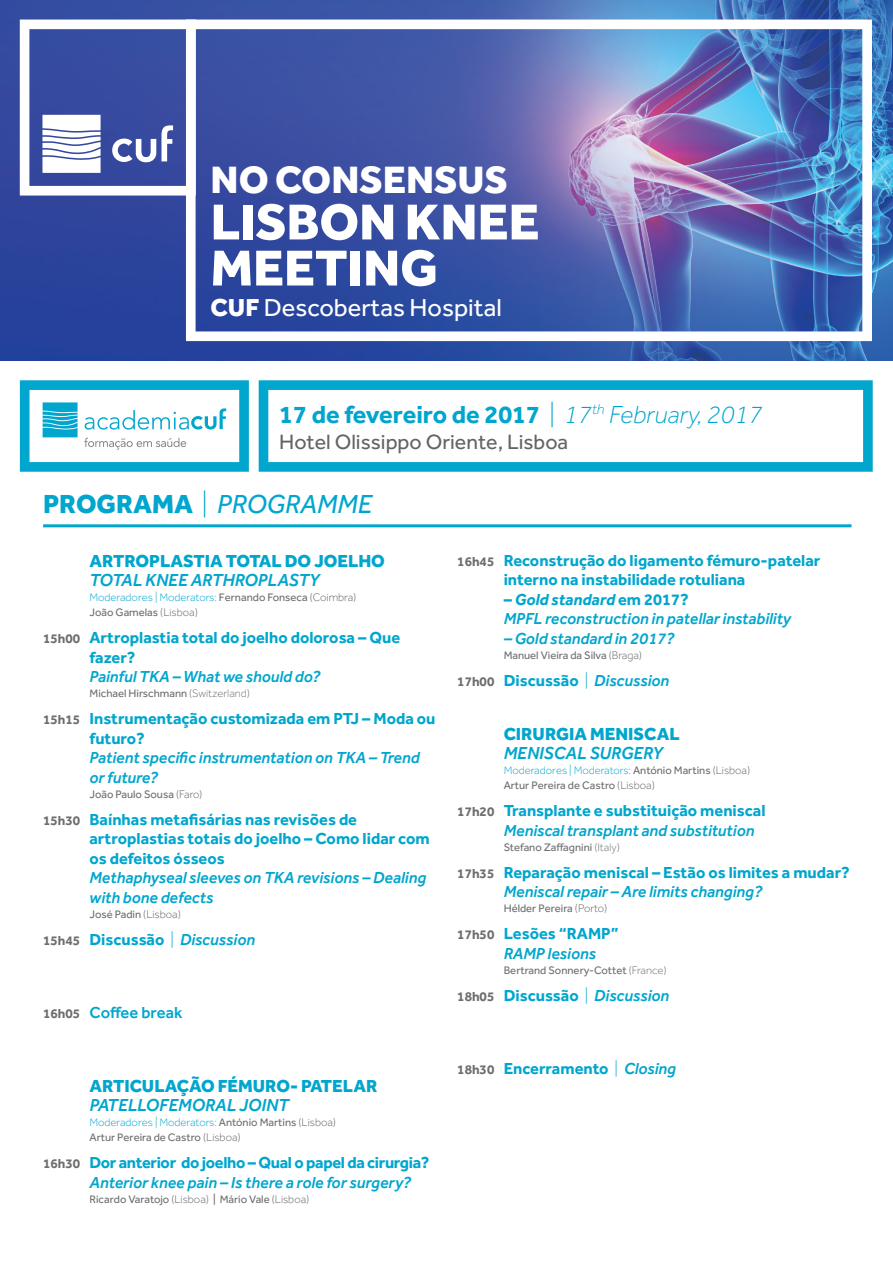
<style>
.page{position:relative;width:893px;height:1263px;background:#fff}
.page>*{position:absolute;margin:0;border:0;box-sizing:border-box;transform-origin:0 0}
.t1{font:800 52.2px/46px "Effra";color:#fff}
.t2{font:800 39.45px "Effra";color:#fff}
.t3{font:italic 27px "Effra";color:#00a6ce}
.t4{font:700 25.5px "Effra";color:#00a6ce}
.t5{font:25.35px "Effra";color:#fff}
.t6{font:21.45px "Effra";color:#636466}
.t7{font:800 18px "Effra";color:#00a6ce}
.t8{font:italic 500 18px "Effra";color:#00a6ce}
.t9{font:700 16.5px/19.5px "Effra";color:#00a6ce}
.t10{font:italic 500 16.5px/19.5px "Effra";color:#00a6ce}
.t11{font:700 16.5px/19.5px "Effra";letter-spacing:-.02em;color:#00a6ce}
.t12{font:500 16.5px "Effra";color:#00a6ce}
.t13{font:11.25px/15px "Effra";color:#6d6e71}
.s1{font-weight:800}
.s2{font-weight:300}
.s3{font-weight:300;font-style:italic}
.s4{font-weight:800;font-style:normal}
.s5{font-weight:300;font-style:normal}
.s6{font-weight:300;color:#00a6ce}
.s7{font-weight:300;font-size:11.4px;color:#636466}
.s8{font-size:13.5px;color:#6d6e71}
.s9{font-weight:700;font-style:normal;font-size:13.5px;color:#6d6e71}
.s10{font-weight:700;font-style:normal}
.s11{font-weight:700;font-size:13.5px;color:#6d6e71}
.s12{font-weight:500;font-style:italic}
.s13{font-weight:700}
</style>
<div class="page">
<img style="left:0;top:0;width:893px;height:361px">
<svg style="left:20px;top:380px;width:229px;height:92px"></svg>
<svg style="left:259px;top:380px;width:614px;height:92px"></svg>
<svg style="left:20px;top:20px;width:166px;height:176px"></svg>
<img style="left:186px;top:20px;width:686px;height:321px">
<hr style="left:43px;top:524px;width:808px;height:3px;background:#00a6ce">
<h2 class="t2" style="left:211px;top:156px;width:299px">NO CONSENSUS</h2>
<h1 class="t1" style="left:211px;top:198px;width:330px">LISBON KNEE<br>MEETING</h1>
<h3 class="t5" style="left:211px;top:292px;width:293px"><span class="s1">CUF</span> Descobertas Hospital</h3>
<h3 class="t4" style="left:279px;top:399px;width:485px">17 de fevereiro de 2017 <span class="s2">|</span> <span class="s3">17</span><sup>th</sup> <span class="s3">February, 2017</span></h3>
<h3 class="t6" style="left:279px;top:429px;width:291px">Hotel Olissippo Oriente, Lisboa</h3>
<h3 class="t3" style="left:43px;top:488px;width:330px"><span class="s4">PROGRAMA</span> <span class="s5">|</span> PROGRAMME</h3>
<h3 class="t7" style="left:89px;top:550px;width:297px">ARTROPLASTIA TOTAL DO JOELHO</h3>
<h3 class="t8" style="left:89px;top:569px;width:232px">TOTAL KNEE ARTHROPLASTY</h3>
<p class="t13" style="left:89px;top:590px;width:268px"><span class="s6">Moderadores | Moderators:</span> Fernando Fonseca <span class="s7">(Coimbra)<br></span>João Gamelas <span class="s7">(Lisboa)</span></p>
<h3 class="t9" style="left:89px;top:628px;width:312px;text-indent:-46px"><span class="s8">15h00</span> Artroplastia total do joelho dolorosa – Que fazer?</h3>
<h3 class="t10" style="left:89px;top:667px;width:232px">Painful TKA – What we should do?</h3>
<p class="t13" style="left:89px;top:686px;width:162px">Michael Hirschmann <span class="s2">(Switzerland)</span></p>
<h3 class="t9" style="left:89px;top:709px;width:348px;text-indent:-46px"><span class="s8">15h15</span> Instrumentação customizada em PTJ – Moda ou futuro?</h3>
<h3 class="t10" style="left:89px;top:748px;width:332px">Patient specific instrumentation on TKA – Trend or future?</h3>
<p class="t13" style="left:89px;top:786px;width:114px">João Paulo Sousa <span class="s7">(Faro)</span></p>
<h3 class="t9" style="left:89px;top:809px;width:342px;text-indent:-46px"><span class="s8">15h30</span> Baínhas metafisárias nas revisões de artroplastias totais do joelho – Como lidar com os defeitos ósseos</h3>
<h3 class="t10" style="left:89px;top:868px;width:338px">Methaphyseal sleeves on TKA revisions – Dealing with bone defects</h3>
<p class="t13" style="left:89px;top:906px;width:93px">José Padin <span class="s7">(Lisboa)</span></p>
<h3 class="t10" style="left:43px;top:929px;width:213px"><span class="s9">15h45</span> <span class="s10">Discussão</span> <span class="s5">|</span> Discussion</h3>
<h3 class="t12" style="left:43px;top:1003px;width:141px"><span class="s11">16h05</span> Coffee break</h3>
<h3 class="t7" style="left:89px;top:1075px;width:289px">ARTICULAÇÃO FÉMURO- PATELAR</h3>
<h3 class="t8" style="left:89px;top:1094px;width:201px">PATELLOFEMORAL JOINT</h3>
<p class="t13" style="left:89px;top:1115px;width:248px"><span class="s6">Moderadores | Moderators:</span> António Martins <span class="s7">(Lisboa)<br></span>Artur Pereira de Castro <span class="s7">(Lisboa)</span></p>
<h3 class="t11" style="left:89px;top:1153px;width:342px;text-indent:-46px"><span class="s8">16h30</span> Dor anterior do joelho – Qual o papel da cirurgia?<br><span class="s12">Anterior knee pain – Is there a role for surgery?</span></h3>
<p class="t13" style="left:89px;top:1191px;width:221px">Ricardo Varatojo <span class="s7">(Lisboa)</span> | Mário Vale <span class="s7">(Lisboa)</span></p>
<h3 class="t9" style="left:504px;top:550px;width:318px;text-indent:-46px"><span class="s8">16h45</span> Reconstrução do ligamento fémuro-patelar interno na instabilidade rotuliana</h3>
<h3 class="t10" style="left:504px;top:589px;width:289px"><span class="s10">–</span> <span class="s13">Gold standard</span> <span class="s10">em 2017?<br></span>MPFL reconstruction in patellar instability</h3>
<h3 class="t10" style="left:504px;top:628px;width:172px">– Gold standard in 2017?</h3>
<p class="t13" style="left:504px;top:647px;width:140px">Manuel Vieira da Silva <span class="s7">(Braga)</span></p>
<h3 class="t10" style="left:457px;top:670px;width:213px"><span class="s9">17h00</span> <span class="s10">Discussão</span> <span class="s5">|</span> Discussion</h3>
<h3 class="t7" style="left:504px;top:723px;width:177px">CIRURGIA MENISCAL</h3>
<h3 class="t8" style="left:504px;top:742px;width:161px">MENISCAL SURGERY</h3>
<p class="t13" style="left:504px;top:763px;width:248px"><span class="s6">Moderadores | Moderators:</span> António Martins <span class="s7">(Lisboa)<br></span>Artur Pereira de Castro <span class="s7">(Lisboa)</span></p>
<h3 class="t10" style="left:504px;top:801px;width:263px;text-indent:-46px"><span class="s9">17h20</span> <span class="s10">Transplante e substituição meniscal<br></span>Meniscal transplant and substitution</h3>
<p class="t13" style="left:504px;top:839px;width:118px">Stefano Zaffagnini <span class="s2">(Italy)</span></p>
<h3 class="t9" style="left:504px;top:862px;width:348px;text-indent:-46px"><span class="s8">17h35</span> Reparação meniscal – Estão os limites a mudar?<br><span class="s12">Meniscal repair – Are limits changing?</span></h3>
<p class="t13" style="left:504px;top:901px;width:105px">Hélder Pereira <span class="s7">(Porto)</span></p>
<h3 class="t9" style="left:504px;top:924px;width:117px;text-indent:-46px"><span class="s8">17h50</span> Lesões “RAMP”<br><span class="s12">RAMP lesions</span></h3>
<p class="t13" style="left:504px;top:962px;width:165px">Bertrand Sonnery-Cottet <span class="s2">(France)</span></p>
<h3 class="t10" style="left:457px;top:985px;width:213px"><span class="s9">18h05</span> <span class="s10">Discussão</span> <span class="s5">|</span> Discussion</h3>
<h3 class="t9" style="left:457px;top:1059px;width:220px"><span class="s8">18h30</span> Encerramento <span class="s2">|</span> <span class="s12">Closing</span></h3>
</div>
